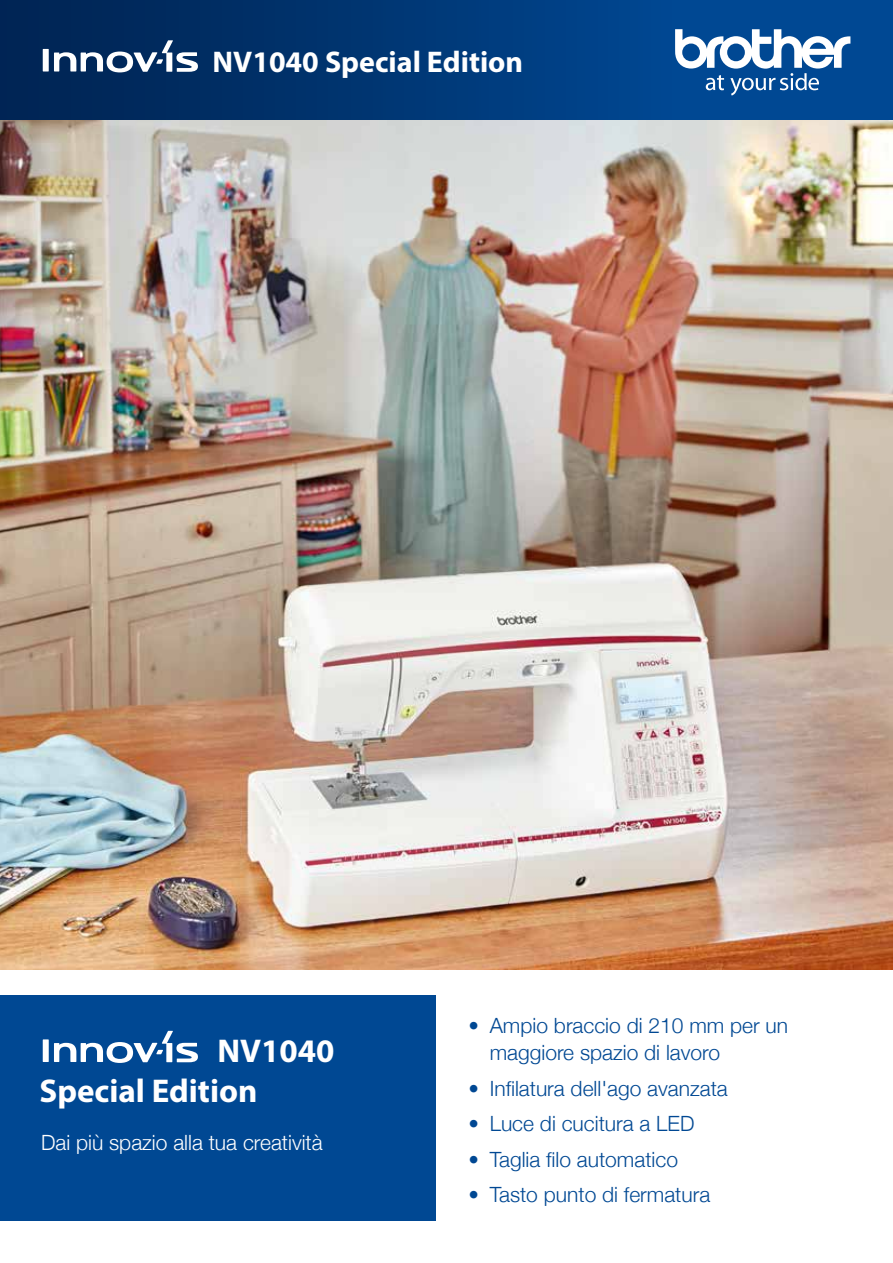
<style>
.page{position:relative;width:893px;height:1263px;background:#fff}
.page>*{position:absolute;margin:0;border:0;box-sizing:border-box;transform-origin:0 0}
.t1{font:700 33px/39.6px "Myriad Pro";color:#fff}
.t2{font:700 30px "Myriad Pro";color:#fff}
.t3{font:300 21px/27px "Helvetica Neue";color:#004893}
.t4{font:300 21px "Helvetica Neue";color:#fff}
</style>
<div class="page">
<img style="left:0;top:119px;width:893px;height:850px">
<div style="left:0;top:0;width:893px;height:119px;background:#004893"></div>
<div style="left:0;top:0;width:674px;height:119px;background:linear-gradient(to right,#002250,#004690)"></div>
<div style="left:0;top:995px;width:436px;height:225px;background:#004893"></div>
<div style="left:43px;top:49px;width:6px;height:22px;background:#fff"></div>
<svg style="left:54px;top:40px;width:144px;height:32px;background:#506c8f"></svg>
<div style="left:43px;top:1039px;width:6px;height:23px;background:#fff"></div>
<svg style="left:54px;top:1031px;width:144px;height:32px"></svg>
<svg style="left:675px;top:29px;width:175px;height:66px"></svg>
<h2 class="t2" style="left:213px;top:42px;width:312px">NV1040 Special Edition</h2>
<h1 class="t1" style="left:40px;top:1030px;width:296px;text-indent:178px">NV1040<br>Special Edition</h1>
<p class="t4" style="left:41px;top:1126px;width:283px">Dai più spazio alla tua creatività</p>
<p class="t3" style="left:490px;top:1011px;width:300px;text-indent:-21px">• Ampio braccio di 210 mm per un maggiore spazio di lavoro</p>
<p class="t3" style="left:468px;top:1073px;width:261px">• Infilatura dell'ago avanzata</p>
<p class="t3" style="left:468px;top:1109px;width:227px">• Luce di cucitura a LED</p>
<p class="t3" style="left:468px;top:1144px;width:211px">• Taglia filo automatico</p>
<p class="t3" style="left:468px;top:1180px;width:243px">• Tasto punto di fermatura</p>
</div>
